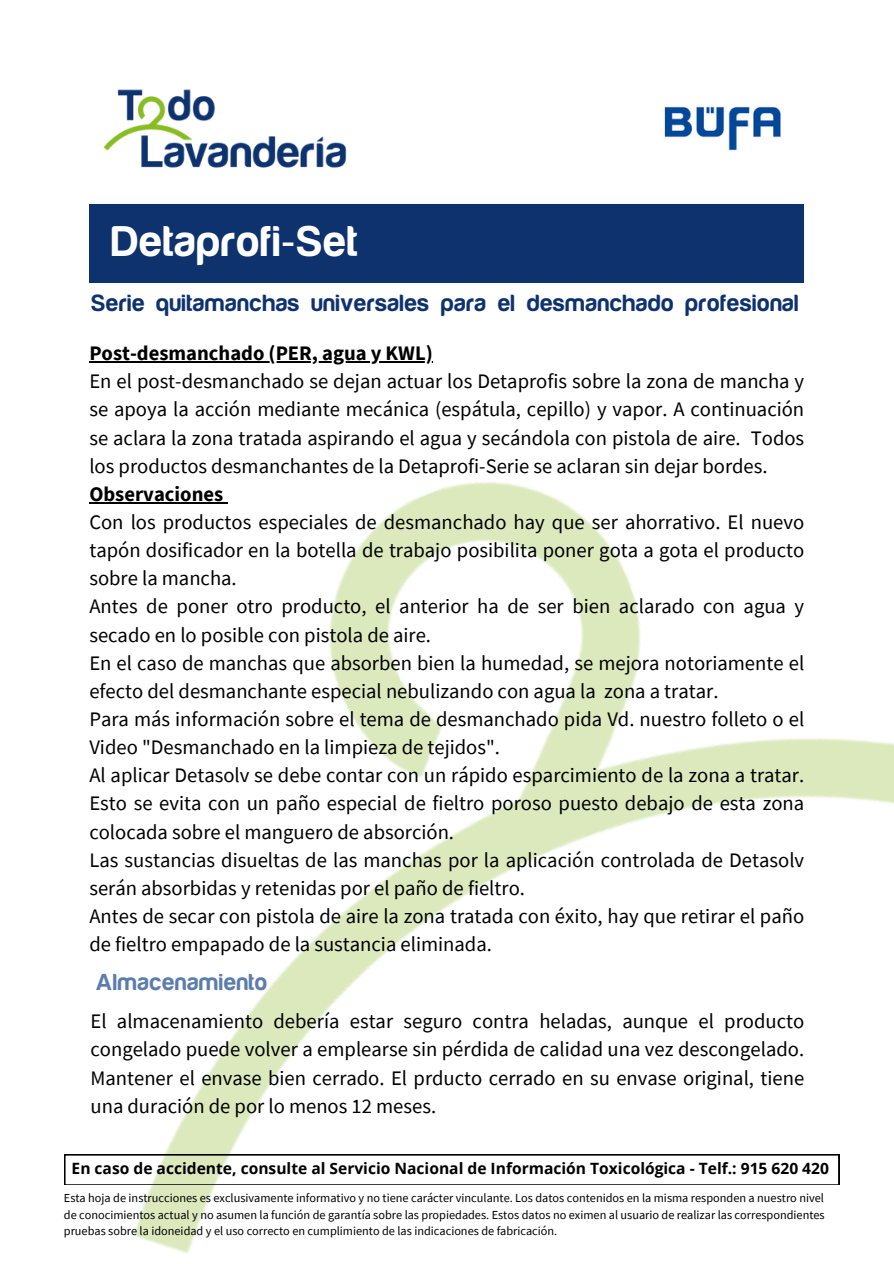
<style>
.page{position:relative;width:894px;height:1264px;background:#fff}
.page>*{position:absolute;margin:0;border:0;box-sizing:border-box;transform-origin:0 0}
.t1{font:700 43.95px "Harabara Mais Bold Harabara Mais";color:#fff}
.t2{font:700 24px "Harabara Mais Bold Harabara Mais";color:#0e326e}
.t3{font:700 23.7px "Harabara Mais Bold Harabara Mais";color:#5c7dac}
.t4{font:20.55px/28.2px "Source Sans Pro";color:#000}
.t5{font:700 15.6px "Open Sans";color:#000}
.t6{font:12.3px/16.8px "Source Sans Pro";color:#000;text-align:justify}
.s1{font-family:"Noto Sans";font-weight:400}
.s2{font-weight:700}
</style>
<div class="page">
<img style="left:64px;top:362px;width:829px;height:892px">
<img style="left:103px;top:89px;width:244px;height:79px">
<img style="left:664px;top:106px;width:117px;height:45px">
<div style="left:89px;top:204px;width:715px;height:79px;background:#0e326e"></div>
<svg style="left:64px;top:1154px;width:774px;height:30px"></svg>
<hr style="left:89px;top:361px;width:344px;height:1px;background:#000">
<hr style="left:89px;top:502px;width:134px;height:1px;background:#000">
<h2 class="t1" style="left:110px;top:218px;width:249px">Detaprofi<span class="s1">-</span>Set</h2>
<h3 class="t2" style="left:90px;top:290px;width:709px">Serie quitamanchas universales para el desmanchado profesional</h3>
<p class="t4" style="left:89px;top:339px;width:716px"><span class="s2">Post-desmanchado (PER, agua y KWL)<br></span>En el post-desmanchado se dejan actuar los Detaprofis sobre la zona de mancha y se apoya la acción mediante mecánica (espátula, cepillo) y vapor. A continuación se aclara la zona tratada aspirando el agua y secándola con pistola de aire. Todos los productos desmanchantes de la Detaprofi-Serie se aclaran sin dejar bordes.<br><span class="s2">Observaciones<br></span>Con los productos especiales de desmanchado hay que ser ahorrativo. El nuevo tapón dosificador en la botella de trabajo posibilita poner gota a gota el producto sobre la mancha.<br>Antes de poner otro producto, el anterior ha de ser bien aclarado con agua y secado en lo posible con pistola de aire.<br>En el caso de manchas que absorben bien la humedad, se mejora notoriamente el efecto del desmanchante especial nebulizando con agua la zona a tratar.<br>Para más información sobre el tema de desmanchado pida Vd. nuestro folleto o el Video "Desmanchado en la limpieza de tejidos".<br>Al aplicar Detasolv se debe contar con un rápido esparcimiento de la zona a tratar.<br>Esto se evita con un paño especial de fieltro poroso puesto debajo de esta zona colocada sobre el manguero de absorción.<br>Las sustancias disueltas de las manchas por la aplicación controlada de Detasolv serán absorbidas y retenidas por el paño de fieltro.<br>Antes de secar con pistola de aire la zona tratada con éxito, hay que retirar el paño</p>
<h1 class="t4" style="left:89px;top:929px;width:404px">de fieltro empapado de la sustancia eliminada.</h1>
<h4 class="t3" style="left:95px;top:969px;width:173px">Almacenamiento</h4>
<p class="t4" style="left:90px;top:1006px;width:715px;text-align:justify">El almacenamiento debería estar seguro contra heladas, aunque el producto congelado puede volver a emplearse sin pérdida de calidad una vez descongelado.<br>Mantener el envase bien cerrado. El prducto cerrado en su envase original, tiene una duración de por lo menos 12 meses.</p>
<h3 class="t5" style="left:72px;top:1156px;width:758px">En caso de accidente, consulte al Servicio Nacional de Información Toxicológica - Telf.: 915 620 420</h3>
<h2 class="t6" style="left:64px;top:1188px;width:762px">Esta hoja de instrucciones es exclusivamente informativo y no tiene carácter vinculante. Los datos contenidos en la misma responden a nuestro nivel de conocimientos actual y no asumen la función de garantía sobre las propiedades. Estos datos no eximen al usuario de realizar las correspondientes pruebas sobre la idoneidad y el uso correcto en cumplimiento de las indicaciones de fabricación.</h2>
</div>
